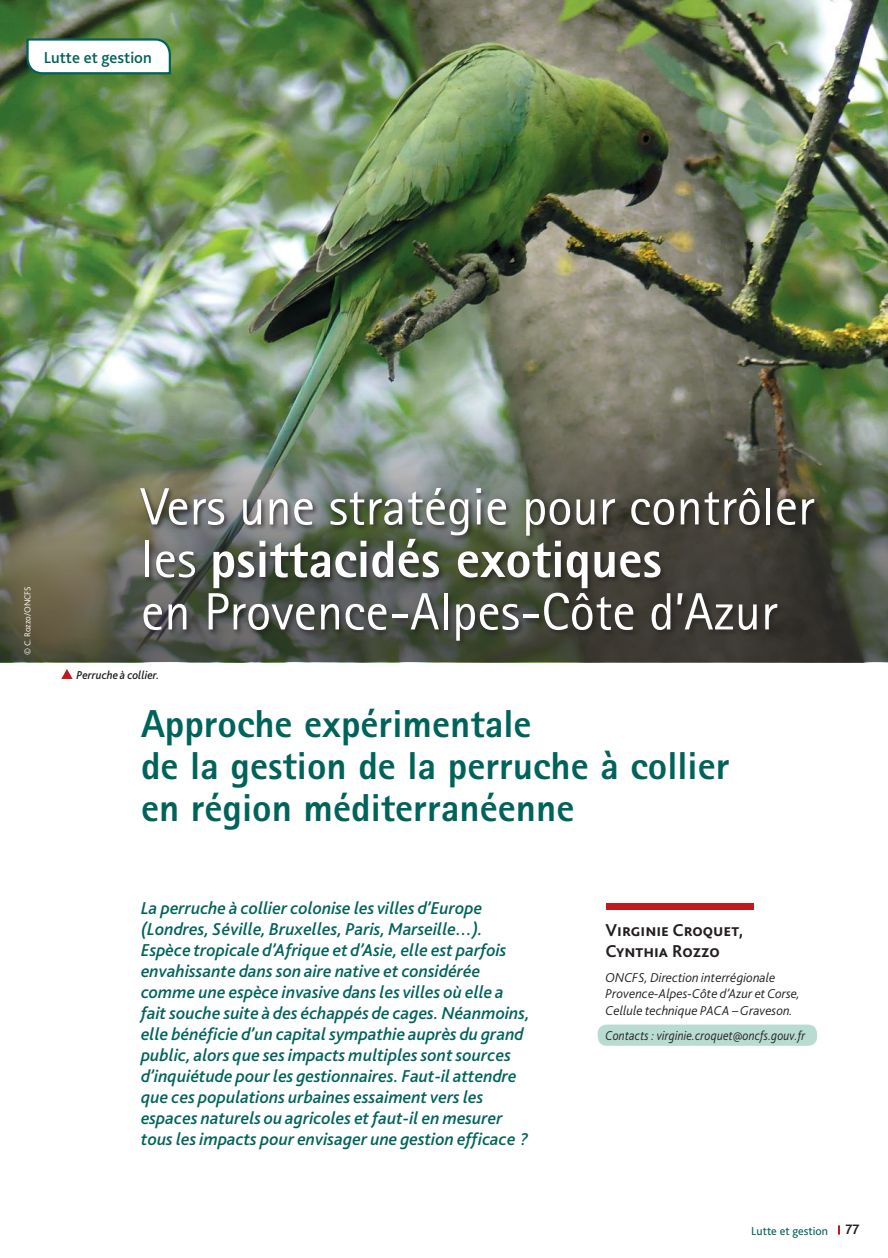
<style>
.page{position:relative;width:888px;height:1258px;background:#fff}
.page>*{position:absolute;margin:0;border:0;box-sizing:border-box;transform-origin:0 0}
.t1{font:52.5px/52.5px "Rotis Sans Serif";color:#fff}
.t2{font:800 39px/42px "Rotis Sans Serif";color:#00635a}
.t3{font:italic 500 18px/21px "Bliss 2";color:#00635a}
.t4{font:700 18px/21px "Bliss 2";color:#241f1f}
.t5{font:500 16.5px "Bliss 2";color:#00635a}
.t6{font:italic 300 13.5px/16.5px "Bliss 2";color:#241f1f}
.t7{font:italic 300 13.5px "Bliss 2";color:#241f1f;scale:.9 1}
.t8{font:italic 500 12px "Bliss 2";color:#241f1f;scale:.95 1}
.t9{font:12px "Bliss 2";color:#00635a}
.t10{font:300 9px "Bliss 2";color:#fff}
.s1{font-weight:800}
.s2{font-weight:700;font-size:14.25px;color:#241f1f}
</style>
<div class="page">
<img style="left:0;top:0;width:888px;height:402px">
<img style="left:0;top:402px;width:888px;height:260px">
<svg style="left:838px;top:1225px;width:2px;height:9px"></svg>
<svg style="left:25px;top:37px;width:147px;height:39px"></svg>
<div style="left:139px;top:487px;width:683px;height:161px;background:#241f1f;opacity:.75"></div>
<div style="left:598px;top:1024px;width:219px;height:22px;background:#b8dbd2;border-radius:9px"></div>
<div style="left:606px;top:903px;width:147px;height:7px;background:#c1191d"></div>
<svg style="left:61px;top:669px;width:12px;height:10px"></svg>
<p class="t5" style="left:44px;top:47px;width:109px">Lutte et gestion</p>
<p class="t10" style="left:22px;top:655px;width:70px;rotate:-90deg">© C. Rozzo/ONCFS</p>
<h1 class="t1" style="left:141px;top:480px;width:675px">Vers une stratégie pour contrôler les <span class="s1">psittacidés exotiques<br></span>en Provence-Alpes-Côte d’Azur</h1>
<p class="t8" style="left:77px;top:667px;width:89px">Perruche à collier.</p>
<h2 class="t2" style="left:141px;top:702px;width:590px">Approche expérimentale<br>de la gestion de la perruche à collier en région méditerranéenne</h2>
<p class="t3" style="left:141px;top:896px;width:390px">La perruche à collier colonise les villes d’Europe (Londres, Séville, Bruxelles, Paris, Marseille…).<br>Espèce tropicale d’Afrique et d’Asie, elle est parfois envahissante dans son aire native et considérée comme une espèce invasive dans les villes où elle a fait souche suite à des échappés de cages. Néanmoins, elle bénéficie d’un capital sympathie auprès du grand public, alors que ses impacts multiples sont sources d’inquiétude pour les gestionnaires. Faut-il attendre que ces populations urbaines essaiment vers les espaces naturels ou agricoles et faut-il en mesurer tous les impacts pour envisager une gestion efficace ?</p>
<p class="t4" style="left:606px;top:918px;width:139px">Virginie Croquet,<br>Cynthia Rozzo</p>
<p class="t6" style="left:606px;top:968px;width:196px">ONCFS, Direction interrégionale<br>Provence-Alpes-Côte d’Azur et Corse,<br>Cellule technique PACA – Graveson.</p>
<p class="t7" style="left:606px;top:1027px;width:223px">Contacts : virginie.croquet@oncfs.gouv.fr</p>
<p class="t9" style="left:751px;top:1223px;width:110px">Lutte et gestion <span class="s2">77</span></p>
</div>
